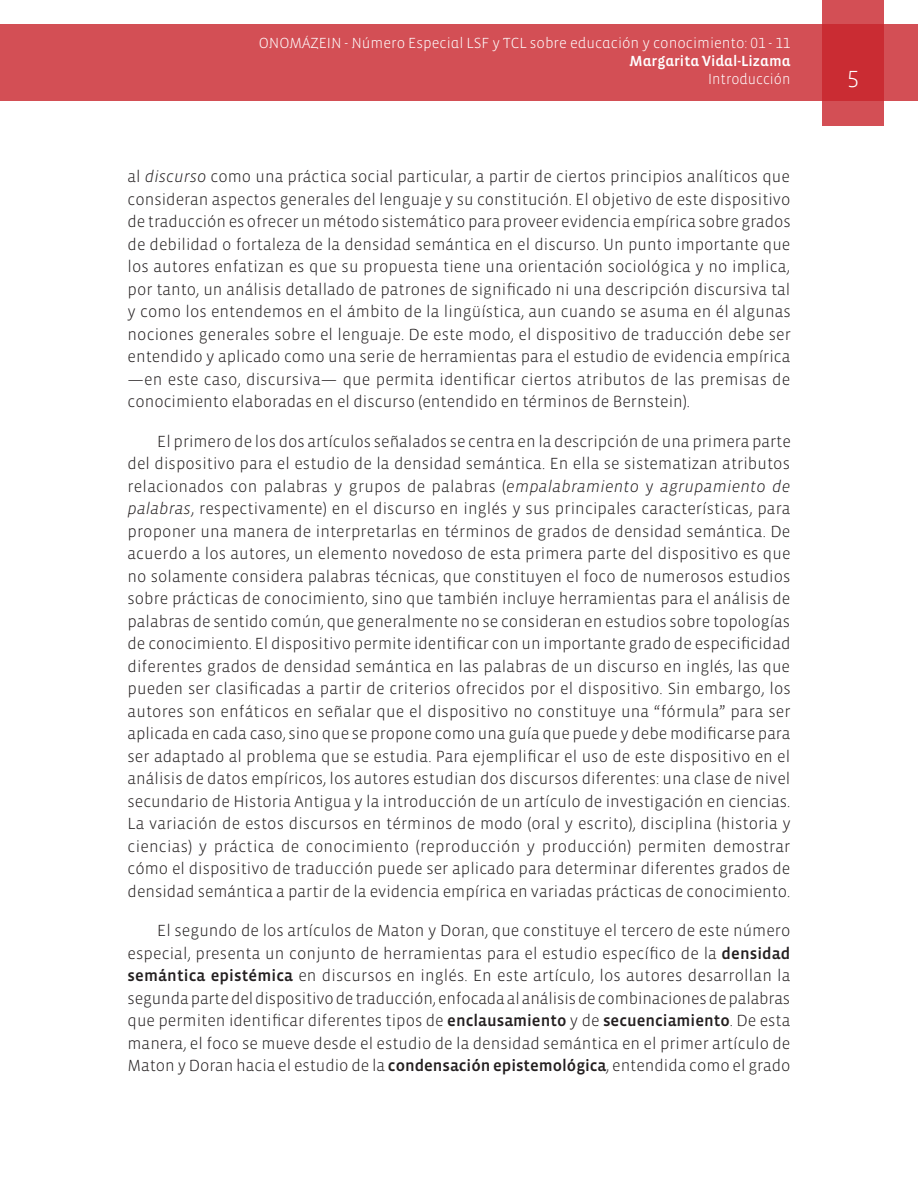
<style>
.page{position:relative;width:918px;height:1188px;background:#fff}
.page>*{position:absolute;margin:0;border:0;box-sizing:border-box;transform-origin:0 0}
.t1{font:300 24px "Vista Sans";color:#fff}
.Textos{font:300 16.5px/22.5px "Vista Sans";color:#231f20;text-align:justify}
.t2{font:300 15px "Vista Sans Alt";color:#fff}
.t3{font:15px "Vista Sans Alt Med";color:#fff}
.t4{font:300 15px "Vista Sans Alt";color:#fff;scale:.96 1}
.s1{font-style:italic}
.s2{font-family:"Vista Sans Med";font-weight:400}
</style>
<div class="page">
<div style="left:0;top:25px;width:918px;height:76px;background:#d34f55"></div>
<svg style="left:822px;top:0;width:62px;height:126px;background:#cd3940"></svg>
<p class="t2" style="left:259px;top:36px;width:533px">ONOMÁZEIN - Número Especial LSF y TCL sobre educación y conocimiento: 01 - 11</p>
<p class="t3" style="left:630px;top:54px;width:162px">Margarita Vidal-Lizama</p>
<p class="t4" style="left:708px;top:72px;width:87px">Introducción</p>
<p class="Textos" style="left:128px;top:166px;width:665px">al <span class="s1">discurso</span> como una práctica social particular, a partir de ciertos principios analíticos que consideran aspectos generales del lenguaje y su constitución. El objetivo de este dispositivo de traducción es ofrecer un método sistemático para proveer evidencia empírica sobre grados de debilidad o fortaleza de la densidad semántica en el discurso. Un punto importante que los autores enfatizan es que su propuesta tiene una orientación sociológica y no implica, por tanto, un análisis detallado de patrones de significado ni una descripción discursiva tal y como los entendemos en el ámbito de la lingüística, aun cuando se asuma en él algunas nociones generales sobre el lenguaje. De este modo, el dispositivo de traducción debe ser entendido y aplicado como una serie de herramientas para el estudio de evidencia empírica —en este caso, discursiva— que permita identificar ciertos atributos de las premisas de conocimiento elaboradas en el discurso (entendido en términos de Bernstein).</p>
<p class="Textos" style="left:128px;top:430px;width:665px;text-indent:30px">El primero de los dos artículos señalados se centra en la descripción de una primera parte del dispositivo para el estudio de la densidad semántica. En ella se sistematizan atributos relacionados con palabras y grupos de palabras (<span class="s1">empalabramiento</span> y <span class="s1">agrupamiento de palabras</span>, respectivamente) en el discurso en inglés y sus principales características, para proponer una manera de interpretarlas en términos de grados de densidad semántica. De acuerdo a los autores, un elemento novedoso de esta primera parte del dispositivo es que no solamente considera palabras técnicas, que constituyen el foco de numerosos estudios sobre prácticas de conocimiento, sino que también incluye herramientas para el análisis de palabras de sentido común, que generalmente no se consideran en estudios sobre topologías de conocimiento. El dispositivo permite identificar con un importante grado de especificidad diferentes grados de densidad semántica en las palabras de un discurso en inglés, las que pueden ser clasificadas a partir de criterios ofrecidos por el dispositivo. Sin embargo, los autores son enfáticos en señalar que el dispositivo no constituye una “fórmula” para ser aplicada en cada caso, sino que se propone como una guía que puede y debe modificarse para ser adaptado al problema que se estudia. Para ejemplificar el uso de este dispositivo en el análisis de datos empíricos, los autores estudian dos discursos diferentes: una clase de nivel secundario de Historia Antigua y la introducción de un artículo de investigación en ciencias.<br>La variación de estos discursos en términos de modo (oral y escrito), disciplina (historia y ciencias) y práctica de conocimiento (reproducción y producción) permiten demostrar cómo el dispositivo de traducción puede ser aplicado para determinar diferentes grados de densidad semántica a partir de la evidencia empírica en variadas prácticas de conocimiento.</p>
<p class="Textos" style="left:128px;top:920px;width:665px;text-indent:30px">El segundo de los artículos de Maton y Doran, que constituye el tercero de este número especial, presenta un conjunto de herramientas para el estudio específico de la <span class="s2">densidad semántica epistémica</span> en discursos en inglés. En este artículo, los autores desarrollan la segunda parte del dispositivo de traducción, enfocada al análisis de combinaciones de palabras que permiten identificar diferentes tipos de <span class="s2">enclausamiento</span> y de <span class="s2">secuenciamiento</span>. De esta manera, el foco se mueve desde el estudio de la densidad semántica en el primer artículo de Maton y Doran hacia el estudio de la <span class="s2">condensación epistemológica</span>, entendida como el grado</p>
<h1 class="t1" style="left:847px;top:64px;width:13px">5</h1>
</div>
